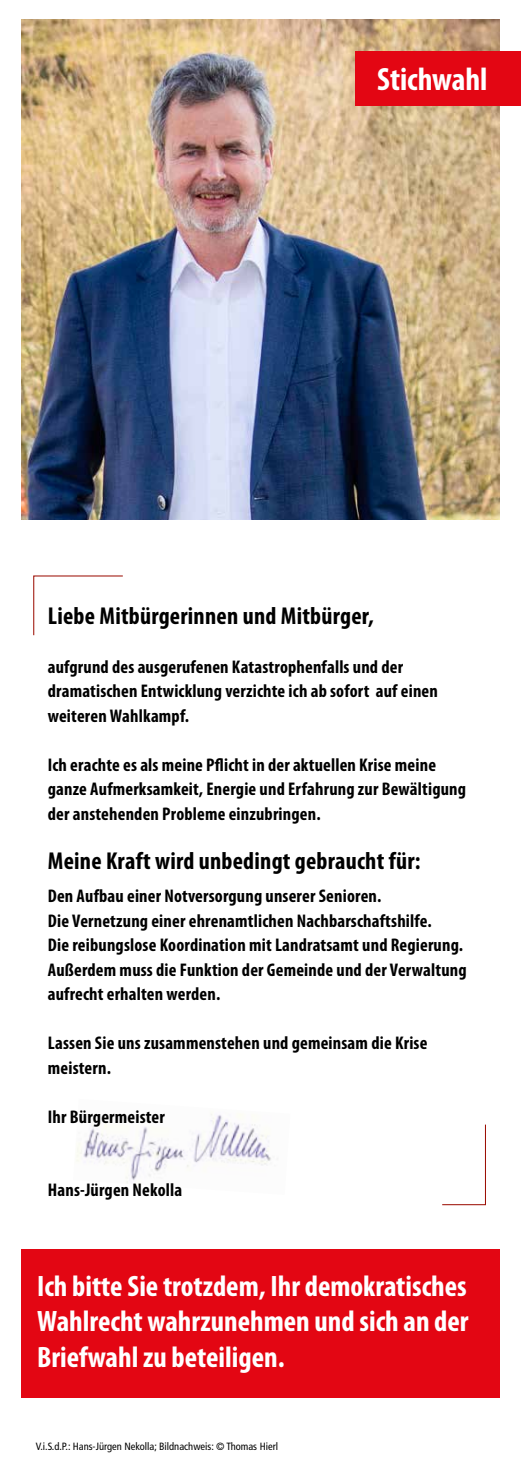
<style>
.page{position:relative;width:521px;height:1474px;background:#fff}
.page>*{position:absolute;margin:0;border:0;box-sizing:border-box;transform-origin:0 0}
.t1{font:700 condensed 32.38px "Myriad Pro";color:#fff}
.t2{font:700 condensed 29.57px/35.5px "Myriad Pro";color:#fff;text-align:justify}
.t3{font:700 condensed 24.5px "Myriad Pro";letter-spacing:.01em;color:#000}
.t4{font:700 condensed 18.38px/24.5px "Myriad Pro";letter-spacing:.01em;color:#000}
.t5{font:condensed 10.5px "Frutiger";color:#000}
</style>
<div class="page">
<img style="left:76px;top:1113px;width:195px;height:71px">
<svg style="left:442px;top:1124px;width:44px;height:81px"></svg>
<svg style="left:33px;top:575px;width:90px;height:61px"></svg>
<div style="left:21px;top:1249px;width:479px;height:148px;background:#e30613"></div>
<img style="left:21px;top:20px;width:479px;height:499px">
<div style="left:356px;top:51px;width:165px;height:55px;background:#e30613"></div>
<h1 class="t1" style="left:377px;top:59px;width:112px">Stichwahl</h1>
<h3 class="t3" style="left:48px;top:600px;width:328px">Liebe Mitbürgerinnen und Mitbürger,</h3>
<p class="t4" style="left:48px;top:654px;width:391px">aufgrund des ausgerufenen Katastrophenfalls und der dramatischen Entwicklung verzichte ich ab sofort auf einen weiteren Wahlkampf.</p>
<p class="t4" style="left:48px;top:752px;width:420px">Ich erachte es als meine Pflicht in der aktuellen Krise meine ganze Aufmerksamkeit, Energie und Erfahrung zur Bewältigung der anstehenden Probleme einzubringen.</p>
<h3 class="t3" style="left:48px;top:845px;width:374px">Meine Kraft wird unbedingt gebraucht für:</h3>
<p class="t4" style="left:48px;top:883px;width:420px">Den Aufbau einer Notversorgung unserer Senioren.<br>Die Vernetzung einer ehrenamtlichen Nachbarschaftshilfe.<br>Die reibungslose Koordination mit Landratsamt und Regierung.<br>Außerdem muss die Funktion der Gemeinde und der Verwaltung aufrecht erhalten werden.</p>
<p class="t4" style="left:48px;top:1030px;width:381px">Lassen Sie uns zusammenstehen und gemeinsam die Krise meistern.</p>
<p class="t4" style="left:48px;top:1103px;width:119px">Ihr Bürgermeister</p>
<p class="t4" style="left:48px;top:1177px;width:136px">Hans-Jürgen Nekolla</p>
<h2 class="t2" style="left:37px;top:1267px;width:433px">Ich bitte Sie trotzdem, Ihr demokratisches Wahlrecht wahrzunehmen und sich an der Briefwahl zu beteiligen.</h2>
<p class="t5" style="left:36px;top:1440px;width:244px">V.i.S.d.P.: Hans-Jürgen Nekolla; Bildnachweis: © Thomas Hierl</p>
</div>
